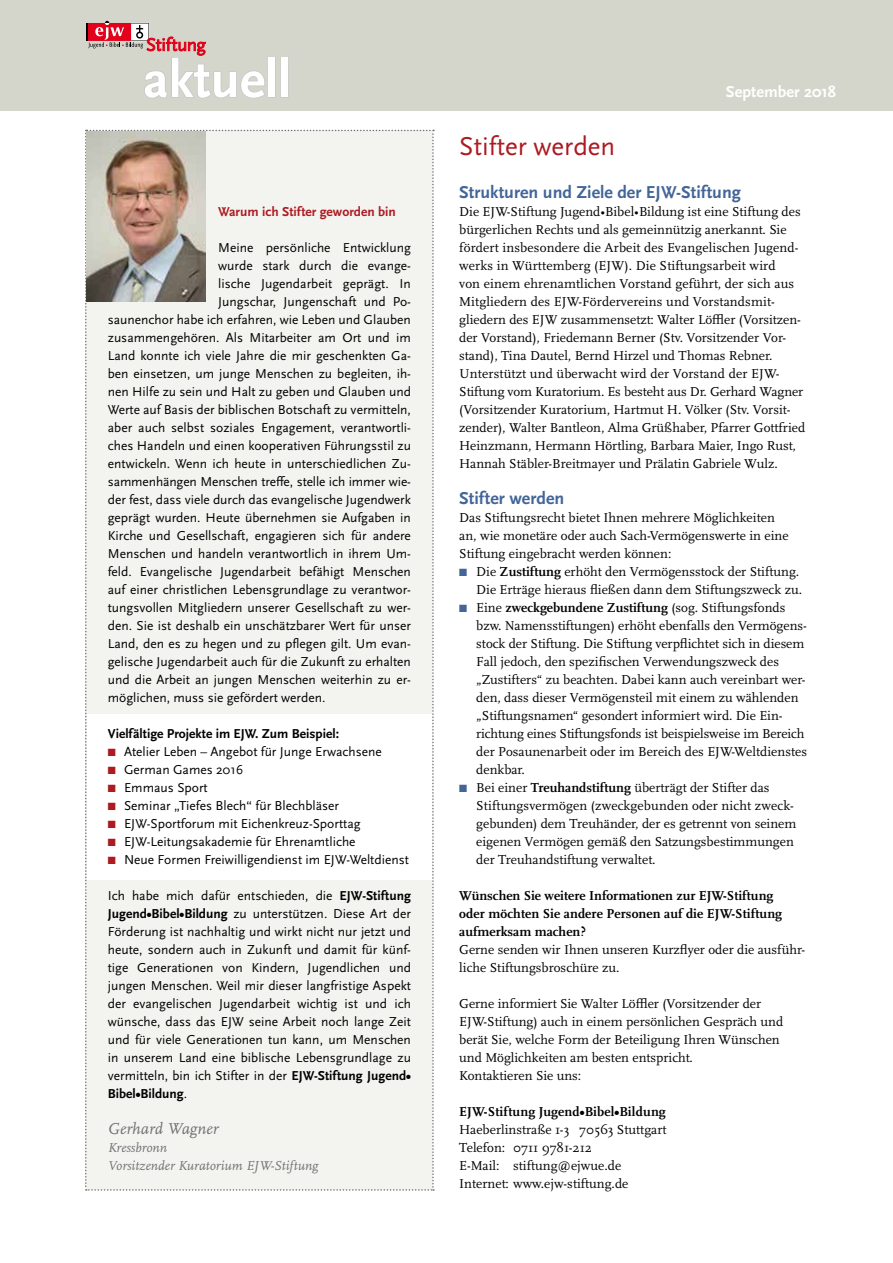
<style>
.page{position:relative;width:893px;height:1263px;background:#fff}
.page>*{position:absolute;margin:0;border:0;box-sizing:border-box;transform-origin:0 0}
.t1{font:700 54px "Scala Sans OT";color:#fff}
.t2{font:27px "Scala Sans OT";color:#ad1a22}
.t3{font:700 18px "Scala Sans OT";color:#436598}
.t4{font:700 16.5px "Scala Sans OT";color:#fff}
.t5{font:italic 16.5px "Scala OT";color:#707172}
.t6{font:13.5px/18px "Scala OT";color:#000}
.t7{font:13.5px/18px "Scala Sans OT";color:#000;text-align:justify}
.t8{font:700 13.5px/18px "Scala OT";letter-spacing:.005em;color:#000}
.t9{font:italic 13.5px/18px "Scala OT";color:#707172}
.t10{font:700 13.5px "Scala Sans OT";color:#000}
.t11{font:700 13.5px "Scala Sans OT";color:#ad1a22}
.s1{color:#ad1a22}
.s2{font-weight:700}
.s3{color:#436598}
</style>
<div class="page">
<div style="left:85px;top:130px;width:349px;height:1061px;background:#f3f3ef"></div>
<div style="left:87px;top:714px;width:345px;height:166px;background:#fff"></div>
<img style="left:86px;top:131px;width:119px;height:170px">
<div style="left:0;top:0;width:893px;height:111px;background:#d5d6cb"></div>
<svg style="left:86px;top:21px;width:179px;height:77px"></svg>
<div style="left:268px;top:57px;width:8px;height:41px;border:2px solid #c6c7c8"></div>
<div style="left:281px;top:57px;width:8px;height:41px;border:2px solid #c6c7c8"></div>
<h1 class="t1" style="left:143px;top:49px;width:150px">aktuell</h1>
<p class="t11" style="left:218px;top:204px;width:179px">Warum ich Stifter geworden bin</p>
<p class="t7" style="left:218px;top:239px;width:194px">Meine persönliche Entwicklung</p>
<p class="t7" style="left:218px;top:257px;width:194px">wurde stark durch die evange-</p>
<p class="t7" style="left:218px;top:275px;width:194px">lische Jugendarbeit geprägt. In</p>
<p class="t7" style="left:218px;top:293px;width:194px">Jungschar, Jungenschaft und Po-</p>
<p class="t7" style="left:108px;top:311px;width:305px">saunenchor habe ich erfahren, wie Leben und Glauben</p>
<p class="t7" style="left:108px;top:329px;width:305px">zusammengehören. Als Mitarbeiter am Ort und im</p>
<p class="t7" style="left:108px;top:347px;width:305px">Land konnte ich viele Jahre die mir geschenkten Ga-</p>
<p class="t7" style="left:108px;top:365px;width:305px">ben einsetzen, um junge Menschen zu begleiten, ih-</p>
<p class="t7" style="left:108px;top:383px;width:305px">nen Hilfe zu sein und Halt zu geben und Glauben und</p>
<p class="t7" style="left:108px;top:401px;width:305px">Werte auf Basis der biblischen Botschaft zu vermitteln,</p>
<p class="t7" style="left:108px;top:419px;width:305px">aber auch selbst soziales Engagement, verantwortli-</p>
<p class="t7" style="left:108px;top:437px;width:305px">ches Handeln und einen kooperativen Führungsstil zu</p>
<p class="t7" style="left:108px;top:455px;width:305px">entwickeln. Wenn ich heute in unterschiedlichen Zu-</p>
<p class="t7" style="left:108px;top:473px;width:305px">sammenhängen Menschen treffe, stelle ich immer wie-</p>
<p class="t7" style="left:108px;top:491px;width:305px">der fest, dass viele durch das evangelische Jugendwerk</p>
<p class="t7" style="left:108px;top:509px;width:305px">geprägt wurden. Heute übernehmen sie Aufgaben in</p>
<p class="t7" style="left:108px;top:527px;width:305px">Kirche und Gesellschaft, engagieren sich für andere</p>
<p class="t7" style="left:108px;top:545px;width:305px">Menschen und handeln verantwortlich in ihrem Um-</p>
<p class="t7" style="left:108px;top:563px;width:305px">feld. Evangelische Jugendarbeit befähigt Menschen</p>
<p class="t7" style="left:108px;top:581px;width:305px">auf einer christlichen Lebensgrundlage zu verantwor-</p>
<p class="t7" style="left:108px;top:599px;width:305px">tungsvollen Mitgliedern unserer Gesellschaft zu wer-</p>
<p class="t7" style="left:108px;top:617px;width:305px">den. Sie ist deshalb ein unschätzbarer Wert für unser</p>
<p class="t7" style="left:108px;top:635px;width:305px">Land, den es zu hegen und zu pflegen gilt. Um evan-</p>
<p class="t7" style="left:108px;top:653px;width:305px">gelische Jugendarbeit auch für die Zukunft zu erhalten</p>
<p class="t7" style="left:108px;top:671px;width:305px">und die Arbeit an jungen Menschen weiterhin zu er-</p>
<p class="t7" style="left:108px;top:689px;width:219px">möglichen, muss sie gefördert werden.</p>
<p class="t10" style="left:108px;top:726px;width:233px">Vielfältige Projekte im EJW. Zum Beispiel:</p>
<p class="t7" style="left:108px;top:743px;width:275px"><span class="s1">■</span> Atelier Leben – Angebot für Junge Erwachsene</p>
<p class="t7" style="left:108px;top:761px;width:137px"><span class="s1">■</span> German Games 2016</p>
<p class="t7" style="left:108px;top:779px;width:101px"><span class="s1">■</span> Emmaus Sport</p>
<p class="t7" style="left:108px;top:797px;width:233px"><span class="s1">■</span> Seminar „Tiefes Blech“ für Blechbläser</p>
<p class="t7" style="left:108px;top:815px;width:254px"><span class="s1">■</span> EJW-Sportforum mit Eichenkreuz-Sporttag</p>
<p class="t7" style="left:108px;top:833px;width:249px"><span class="s1">■</span> EJW-Leitungsakademie für Ehrenamtliche</p>
<p class="t7" style="left:108px;top:851px;width:303px"><span class="s1">■</span> Neue Formen Freiwilligendienst im EJW-Weltdienst</p>
<p class="t7" style="left:108px;top:887px;width:305px">Ich habe mich dafür entschieden, die <span class="s2">EJW-Stiftung Jugend•Bibel•Bildung</span> zu unterstützen. Diese Art der Förderung ist nachhaltig und wirkt nicht nur jetzt und heute, sondern auch in Zukunft und damit für künf&shy;tige Generationen von Kindern, Jugendlichen und jungen Menschen. Weil mir dieser langfristige Aspekt der evangelischen Jugendarbeit wichtig ist und ich wünsche, dass das EJW seine Arbeit noch lange Zeit und für viele Generationen tun kann, um Menschen in unserem Land eine biblische Lebensgrundlage zu vermitteln, bin ich Stifter in der <span class="s2">EJW-Stiftung Jugend• Bibel•Bildung</span>.</p>
<p class="t5" style="left:108px;top:1120px;width:112px">Gerhard Wagner</p>
<p class="t9" style="left:108px;top:1139px;width:212px">Kressbronn<br>Vorsitzender Kuratorium EJW-Stiftung</p>
<p class="t4" style="left:726px;top:83px;width:112px">September 2018</p>
<h2 class="t2" style="left:459px;top:131px;width:158px">Stifter werden</h2>
<h3 class="t3" style="left:459px;top:182px;width:283px">Strukturen und Ziele der EJW-Stiftung</h3>
<p class="t6" style="left:459px;top:203px;width:348px">Die EJW-Stiftung Jugend•Bibel•Bildung ist eine Stiftung des bürgerlichen Rechts und als gemeinnützig anerkannt. Sie fördert insbesondere die Arbeit des Evangelischen Jugend&shy;werks in Württemberg (EJW). Die Stiftungsarbeit wird<br>von einem ehrenamtlichen Vorstand geführt, der sich aus Mitgliedern des EJW-Fördervereins und Vorstandsmit&shy;gliedern des EJW zusammensetzt: Walter Löffler (Vorsitzen&shy;der Vorstand), Friedemann Berner (Stv. Vorsitzender Vor&shy;stand), Tina Dautel, Bernd Hirzel und Thomas Rebner.<br>Unterstützt und überwacht wird der Vorstand der EJW-Stiftung vom Kuratorium. Es besteht aus Dr. Gerhard Wagner (Vorsitzender Kuratorium, Hartmut H. Völker (Stv. Vorsit&shy;zender), Walter Bantleon, Alma Grüßhaber, Pfarrer Gottfried Heinzmann, Hermann Hörtling, Barbara Maier, Ingo Rust, Hannah Stäbler-Breitmayer und Prälatin Gabriele Wulz.</p>
<h3 class="t3" style="left:459px;top:488px;width:106px">Stifter werden</h3>
<p class="t6" style="left:459px;top:509px;width:331px">Das Stiftungsrecht bietet Ihnen mehrere Möglichkeiten an, wie monetäre oder auch Sach-Vermögenswerte in eine<br>Stiftung eingebracht werden können:</p>
<p class="t6" style="left:459px;top:563px;width:344px;text-align:right"><span class="s3">■</span> Die <span class="s2">Zustiftung</span> erhöht den Vermögensstock der Stiftung.<br>Die Erträge hieraus fließen dann dem Stiftungszweck zu.</p>
<p class="t6" style="left:476px;top:599px;width:332px;text-indent:-17px"><span class="s3">■</span> Eine <span class="s2">zweckgebundene Zustiftung</span> (sog. Stiftungsfonds bzw. Namensstiftungen) erhöht ebenfalls den Vermögens&shy;stock der Stiftung. Die Stiftung verpflichtet sich in diesem Fall jedoch, den spezifischen Verwendungszweck des „Zustifters“ zu beachten. Dabei kann auch vereinbart wer&shy;den, dass dieser Vermögensteil mit einem zu wählenden „Stiftungsnamen“ gesondert informiert wird. Die Ein&shy;richtung eines Stiftungsfonds ist beispielsweise im Bereich der Posaunenarbeit oder im Bereich des EJW-Weltdienstes denkbar.</p>
<p class="t6" style="left:476px;top:779px;width:322px;text-indent:-17px"><span class="s3">■</span> Bei einer <span class="s2">Treuhandstiftung</span> überträgt der Stifter das Stiftungsvermögen (zweckgebunden oder nicht zweck&shy;gebunden) dem Treuhänder, der es getrennt von seinem eigenen Vermögen gemäß den Satzungsbestimmungen der Treuhandstiftung verwaltet.</p>
<p class="t8" style="left:459px;top:887px;width:324px">Wünschen Sie weitere Informationen zur EJW-Stiftung oder möchten Sie andere Personen auf die EJW-Stiftung aufmerksam machen?</p>
<p class="t6" style="left:459px;top:941px;width:347px">Gerne senden wir Ihnen unseren Kurzflyer oder die ausführ&shy;liche Stiftungsbroschüre zu.</p>
<p class="t6" style="left:459px;top:995px;width:325px">Gerne informiert Sie Walter Löffler (Vorsitzender der EJW-Stiftung) auch in einem persönlichen Gespräch und berät Sie, welche Form der Beteiligung Ihren Wünschen und Möglichkeiten am besten entspricht.<br>Kontaktieren Sie uns:</p>
<p class="t8" style="left:459px;top:1103px;width:208px">EJW-Stiftung Jugend•Bibel•Bildung</p>
<p class="t6" style="left:459px;top:1121px;width:209px">Haeberlinstraße 1-3 70563 Stuttgart<br>Telefon: 0711 9781-212<br>E-Mail: stiftung@ejwue.de<br>Internet: www.ejw-stiftung.de</p>
</div>
